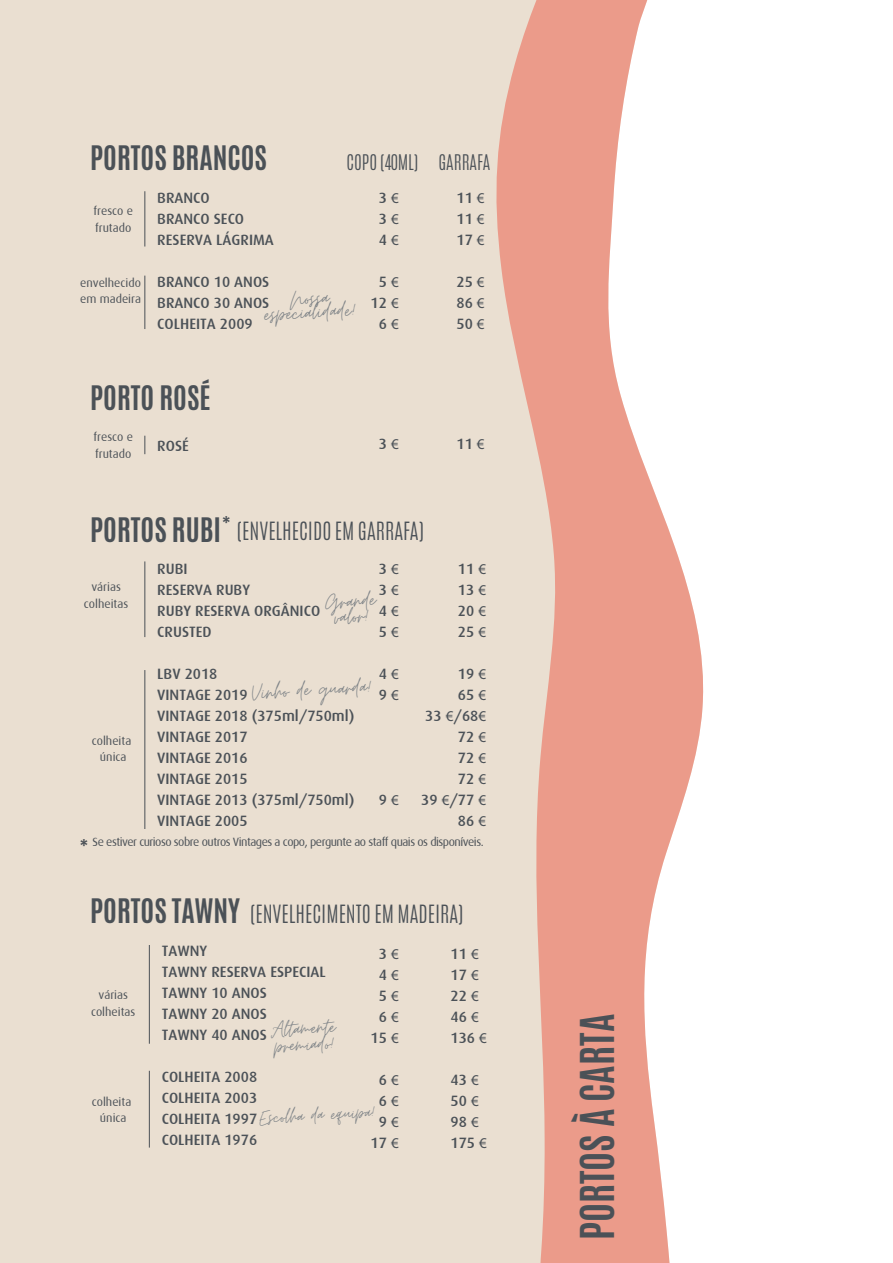
<style>
.page{position:relative;width:893px;height:1263px;background:#fff}
.page>*{position:absolute;margin:0;border:0;box-sizing:border-box;transform-origin:0 0}
.t1{font:700 39px "Antonio";color:#4b5157}
.t2{font:700 28.2px "Antonio";color:#4b5157}
.t3{font:27px "Moon Time";color:#7e8387}
.t4{font:25.5px "Moon Time";color:#7e8387}
.t5{font:23.7px "Moon Time";color:#7e8387}
.t6{font:300 21px "Antonio";color:#4b5157}
.t7{font:300 18px "Antonio";color:#4b5157}
.t8{font:700 18px "Antonio";color:#4b5157}
.t9{font:500 15px/21px "Dax";color:#4b5157}
.t10{font:12px/16.5px "Dax";color:#4b5157;text-align:center}
.t11{font:12px "Dax";letter-spacing:-.04em;color:#4b5157}
.s1{font-family:"Myriad Pro";font-weight:400}
</style>
<div class="page">
<div style="left:0;top:0;width:704px;height:1263px;background:#eadfd1"></div>
<svg style="left:496px;top:0;width:207px;height:1263px;fill:#eb9b8a"></svg>
<hr style="left:145px;top:191px;width:1px;height:55px;background:#4b5157">
<hr style="left:145px;top:276px;width:1px;height:53px;background:#4b5157">
<svg style="left:145px;top:436px;width:1px;height:18px"></svg>
<hr style="left:145px;top:561px;width:1px;height:76px;background:#4b5157">
<hr style="left:145px;top:670px;width:1px;height:159px;background:#4b5157">
<hr style="left:149px;top:945px;width:1px;height:99px;background:#4b5157">
<hr style="left:149px;top:1071px;width:1px;height:76px;background:#4b5157">
<h2 class="t2" style="left:90px;top:137px;width:178px">PORTOS BRANCOS</h2>
<p class="t7" style="left:347px;top:149px;width:145px">COPO (40ML) GARRAFA</p>
<p class="t10" style="left:94px;top:203px;width:41px;text-align:left">fresco e frutado</p>
<p class="t10" style="left:80px;top:274px;width:62px;text-align:left">envelhecido em madeira</p>
<p class="t9" style="left:157px;top:187px;width:118px">BRANCO<br>BRANCO SECO<br>RESERVA LÁGRIMA</p>
<p class="t9" style="left:157px;top:271px;width:114px;text-align:justify">BRANCO 10 ANOS BRANCO 30 ANOS COLHEITA 2009</p>
<h3 class="t3" style="left:289px;top:287px;width:41px;rotate:-3deg">Nossa</h3>
<h3 class="t3" style="left:264px;top:302px;width:93px;rotate:-3deg">especialidade!</h3>
<p class="t9" style="left:379px;top:187px;width:21px;text-align:justify">3 <span class="s1">€ </span>3 <span class="s1">€ </span>4 <span class="s1">€</span></p>
<p class="t9" style="left:371px;top:271px;width:30px;text-align:center">5 <span class="s1">€<br></span>12 <span class="s1">€<br></span>6 <span class="s1">€</span></p>
<h2 class="t2" style="left:90px;top:377px;width:122px">PORTO ROSÉ</h2>
<p class="t9" style="left:456px;top:187px;width:30px;text-align:justify">11 <span class="s1">€ </span>11 <span class="s1">€ </span>17 <span class="s1">€</span></p>
<p class="t9" style="left:456px;top:271px;width:30px;text-align:justify">25 <span class="s1">€ </span>86 <span class="s1">€ </span>50 <span class="s1">€</span></p>
<p class="t10" style="left:94px;top:429px;width:41px;text-align:left">fresco e frutado</p>
<p class="t9" style="left:157px;top:435px;width:33px">ROSÉ</p>
<p class="t9" style="left:379px;top:434px;width:21px">3 <span class="s1">€</span></p>
<p class="t9" style="left:456px;top:434px;width:30px">11 <span class="s1">€</span></p>
<p class="t8" style="left:222px;top:510px;width:10px">*</p>
<h2 class="t2" style="left:90px;top:508px;width:132px">PORTOS RUBI</h2>
<h3 class="t6" style="left:237px;top:515px;width:189px">(ENVELHECIDO EM GARRAFA)</h3>
<p class="t10" style="left:84px;top:579px;width:46px">várias colheitas</p>
<p class="t10" style="left:92px;top:733px;width:41px">colheita única</p>
<p class="t9" style="left:379px;top:558px;width:21px;text-align:justify">3 <span class="s1">€ </span>3 <span class="s1">€ </span>4 <span class="s1">€ </span>5 <span class="s1">€</span></p>
<p class="t9" style="left:379px;top:663px;width:21px">4 <span class="s1">€<br></span>9 <span class="s1">€</span></p>
<p class="t9" style="left:157px;top:558px;width:164px">RUBI<br>RESERVA RUBY<br>RUBY RESERVA ORGÂNICO<br>CRUSTED</p>
<p class="t9" style="left:157px;top:663px;width:199px">LBV 2018<br>VINTAGE 2019<br>VINTAGE 2018 (375ml/750ml)<br>VINTAGE 2017<br>VINTAGE 2016<br>VINTAGE 2015<br>VINTAGE 2013 (375ml/750ml)<br>VINTAGE 2005</p>
<h3 class="t3" style="left:325px;top:590px;width:52px;rotate:-3deg">Grande</h3>
<h3 class="t3" style="left:333px;top:605px;width:36px;rotate:-3deg">valor!</h3>
<h3 class="t3" style="left:251px;top:680px;width:121px;rotate:-3deg">Vinho de guarda!</h3>
<p class="t9" style="left:379px;top:789px;width:21px">9 <span class="s1">€</span></p>
<p class="t9" style="left:458px;top:558px;width:30px;text-align:justify">11 <span class="s1">€ </span>13 <span class="s1">€ </span>20 <span class="s1">€ </span>25 <span class="s1">€</span></p>
<p class="t9" style="left:421px;top:663px;width:66px;text-align:right">19 <span class="s1">€<br></span>65 <span class="s1">€<br></span>33 <span class="s1">€</span>/68<span class="s1">€<br></span>72 <span class="s1">€<br></span>72 <span class="s1">€<br></span>72 <span class="s1">€<br></span>39 <span class="s1">€</span>/77 <span class="s1">€<br></span>86 <span class="s1">€</span></p>
<p class="t11" style="left:93px;top:836px;width:393px">Se estiver curioso sobre outros Vintages a copo, pergunte ao staff quais os disponíveis.</p>
<p class="t8" style="left:80px;top:833px;width:10px">*</p>
<h2 class="t2" style="left:90px;top:889px;width:151px">PORTOS TAWNY</h2>
<h3 class="t6" style="left:250px;top:899px;width:215px">(ENVELHECIMENTO EM MADEIRA)</h3>
<p class="t10" style="left:91px;top:987px;width:46px">várias colheitas</p>
<p class="t10" style="left:92px;top:1093px;width:41px">colheita única</p>
<p class="t9" style="left:162px;top:940px;width:166px">TAWNY<br>TAWNY RESERVA ESPECIAL<br>TAWNY 10 ANOS<br>TAWNY 20 ANOS<br>TAWNY 40 ANOS</p>
<p class="t9" style="left:162px;top:1066px;width:97px;text-align:justify">COLHEITA 2008<br>COLHEITA 2003<br>COLHEITA 1997<br>COLHEITA 1976</p>
<p class="t9" style="left:371px;top:943px;width:30px;text-align:center">3 <span class="s1">€<br></span>4 <span class="s1">€<br></span>5 <span class="s1">€<br></span>6 <span class="s1">€<br></span>15 <span class="s1">€</span></p>
<p class="t9" style="left:371px;top:1069px;width:30px;text-align:center">6 <span class="s1">€<br></span>6 <span class="s1">€<br></span>9 <span class="s1">€<br></span>17 <span class="s1">€</span></p>
<h3 class="t4" style="left:270px;top:1018px;width:66px;rotate:-3deg">Altamente</h3>
<h3 class="t4" style="left:274px;top:1034px;width:61px;rotate:-3deg">premiado!</h3>
<h3 class="t5" style="left:259px;top:1107px;width:117px;rotate:-3deg">Escolha da equipa!</h3>
<p class="t9" style="left:450px;top:943px;width:38px">11 <span class="s1">€<br></span>17 <span class="s1">€<br></span>22 <span class="s1">€<br></span>46 <span class="s1">€<br></span>136 <span class="s1">€</span></p>
<p class="t9" style="left:450px;top:1069px;width:38px">43 <span class="s1">€<br></span>50 <span class="s1">€<br></span>98 <span class="s1">€<br></span>175 <span class="s1">€</span></p>
<h1 class="t1" style="left:568px;top:1240px;width:228px;rotate:-90deg">PORTOS À CARTA</h1>
</div>
